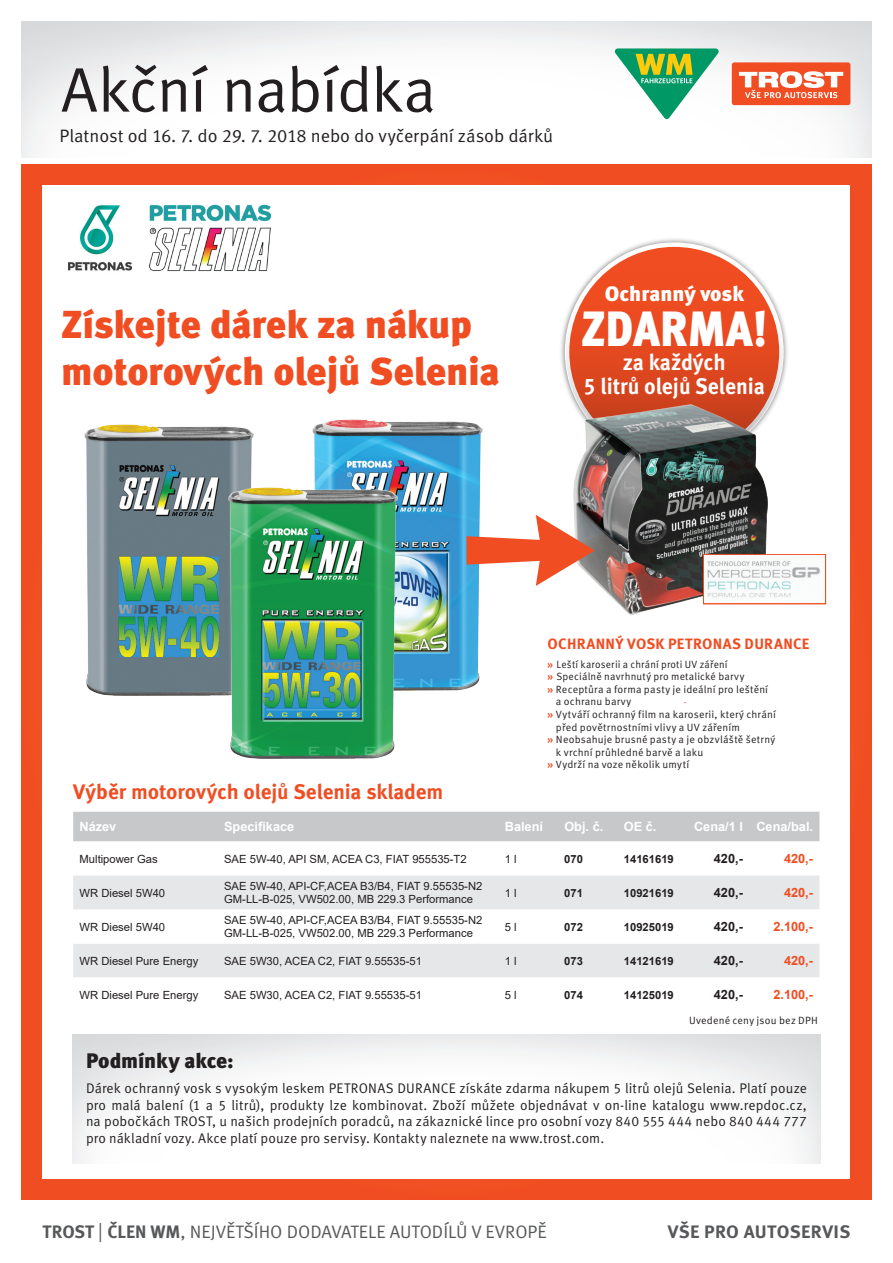
<style>
.page{position:relative;width:893px;height:1263px;background:#fff}
.page>*{position:absolute;margin:0;border:0;box-sizing:border-box;transform-origin:0 0}
.t1{font:63px "Meta Pro Norm";letter-spacing:-.025em;color:#231f20}
.t2{font:900 49.5px "Meta Pro";color:#fff;scale:.9 1}
.t3{font:900 39px/46.8px "Meta Pro";letter-spacing:-.01em;color:#f04d22}
.t4{font:700 22.5px/24px "Meta Pro";color:#fff;text-align:center;scale:.95 1}
.t5{font:700 21px "Meta Pro";letter-spacing:-.005em;color:#f04d22}
.t6{font:900 21px "Meta Pro";letter-spacing:-.01em;color:#231f20}
.t7{font:900 21px "Meta Pro";letter-spacing:-.005em;color:#fff}
.t8{font:18px "Meta Pro Norm";letter-spacing:-.005em;color:#231f20}
.t9{font:18px "Meta Pro Norm";color:#57585a}
.t10{font:700 18px "Meta Pro";letter-spacing:.015em;color:#57585a}
.t11{font:700 15px "Meta Pro";letter-spacing:.02em;color:#f04d22}
.t12{font:13.95px/16.8px "Meta Pro Norm";letter-spacing:.005em;color:#231f20;text-align:justify}
.t13{font:700 12.75px "Arial";color:#fff}
.t14{font:700 12.75px "Arial";color:#f04d22}
.t15{font:700 12.75px "Arial";color:#231f20}
.t16{font:11.25px/13.5px "Arial";color:#231f20}
.t17{font:700 11.25px "Arial";color:#231f20}
.t18{font:10.5px "Meta Pro Norm";letter-spacing:.02em;color:#231f20}
.t19{font:10.5px "Meta Pro Norm";letter-spacing:.02em;color:#231f20;scale:.96 1}
.s1{font-family:"Meta Pro";font-weight:700;color:#f04d22}
.s2{font-family:"Meta Pro";font-weight:700}
.s3{font-size:19.8px}
</style>
<div class="page">
<div style="left:21px;top:164px;width:851px;height:1035px;background:#f04e22"></div>
<div style="left:43px;top:185px;width:807px;height:994px;background:#fff"></div>
<div style="left:732px;top:62px;width:118px;height:43px;background:#f04d22;border-radius:3px"></div>
<svg style="left:739px;top:71px;width:104px;height:27px"></svg>
<svg style="left:615px;top:48px;width:104px;height:71px"></svg>
<img style="left:313px;top:419px;width:169px;height:271px">
<div style="left:73px;top:812px;width:746px;height:30px;background:#c7c8ca"></div>
<div style="left:73px;top:875px;width:746px;height:34px;background:#e6e7e9"></div>
<div style="left:73px;top:944px;width:746px;height:33px;background:#e6e7e9"></div>
<img style="left:149px;top:204px;width:123px;height:68px">
<img style="left:68px;top:205px;width:65px;height:66px">
<img style="left:84px;top:425px;width:170px;height:271px">
<div style="left:559px;top:237px;width:230px;height:230px;background:#231f20;opacity:.6"></div>
<svg style="left:565px;top:243px;width:218px;height:218px;background:#e6532d"></svg>
<img style="left:573px;top:405px;width:194px;height:210px">
<svg style="left:467px;top:515px;width:128px;height:71px"></svg>
<svg style="left:703px;top:554px;width:123px;height:50px"></svg>
<img style="left:705px;top:556px;width:120px;height:47px">
<img style="left:228px;top:488px;width:170px;height:271px">
<h1 class="t1" style="left:61px;top:42px;width:377px">Akční nabídka</h1>
<p class="t8" style="left:60px;top:122px;width:495px">Platnost od 16. 7. do 29. 7. 2018 nebo do vyčerpání zásob dárků</p>
<h3 class="t3" style="left:61px;top:299px;width:440px">Získejte dárek za nákup motorových olejů Selenia</h3>
<h3 class="t7" style="left:605px;top:277px;width:141px">Ochranný vosk</h3>
<h2 class="t2" style="left:581px;top:290px;width:209px">ZDARMA!</h2>
<h3 class="t4" style="left:583px;top:348px;width:193px">za každých<br>5 litrů olejů Selenia</h3>
<p class="t11" style="left:548px;top:632px;width:263px">OCHRANNÝ VOSK PETRONAS DURANCE</p>
<p class="t19" style="left:547px;top:656px;width:189px"><span class="s1">»</span> Leští karoserii a chrání proti UV záření</p>
<p class="t18" style="left:547px;top:669px;width:198px"><span class="s1">»</span> Speciálně navrhnutý pro metalické barvy</p>
<p class="t18" style="left:547px;top:681px;width:222px"><span class="s1">»</span> Receptůra a forma pasty je ideální pro leštění</p>
<p class="t18" style="left:556px;top:694px;width:77px">a ochranu barvy</p>
<p class="t18" style="left:547px;top:706px;width:230px"><span class="s1">»</span> Vytváří ochranný film na karoserii, který chrání</p>
<p class="t18" style="left:556px;top:719px;width:186px">před povětrnostními vlivy a UV zářením</p>
<p class="t18" style="left:547px;top:732px;width:229px"><span class="s1">»</span> Neobsahuje brusné pasty a je obzvláště šetrný</p>
<p class="t18" style="left:556px;top:744px;width:149px">k vrchní průhledné barvě a laku</p>
<p class="t18" style="left:547px;top:757px;width:143px"><span class="s1">»</span> Vydrží na voze několik umytí</p>
<h3 class="t5" style="left:73px;top:776px;width:372px">Výběr motorových olejů Selenia skladem</h3>
<p class="t13" style="left:80px;top:818px;width:38px">Název</p>
<p class="t13" style="left:224px;top:818px;width:72px">Specifikace</p>
<p class="t13" style="left:505px;top:818px;width:40px">Balení</p>
<p class="t13" style="left:564px;top:818px;width:40px">Obj. č.</p>
<p class="t13" style="left:624px;top:818px;width:34px">OE č.</p>
<p class="t13" style="left:694px;top:818px;width:121px">Cena/1 l Cena/bal.</p>
<p class="t16" style="left:80px;top:852px;width:80px">Multipower Gas</p>
<p class="t16" style="left:224px;top:852px;width:244px">SAE 5W-40, API SM, ACEA C3, FIAT 955535-T2</p>
<p class="t16" style="left:505px;top:852px;width:13px">1 l</p>
<p class="t17" style="left:564px;top:851px;width:20px">070</p>
<p class="t17" style="left:624px;top:851px;width:52px">14161619</p>
<p class="t15" style="left:714px;top:850px;width:31px">420,-</p>
<p class="t14" style="left:784px;top:850px;width:31px">420,-</p>
<p class="t16" style="left:80px;top:886px;width:87px">WR Diesel 5W40</p>
<p class="t16" style="left:224px;top:879px;width:260px">SAE 5W-40, API-CF,ACEA B3/B4, FIAT 9.55535-N2<br>GM-LL-B-025, VW502.00, MB 229.3 Performance</p>
<p class="t16" style="left:505px;top:886px;width:13px">1 l</p>
<p class="t17" style="left:564px;top:885px;width:20px">071</p>
<p class="t17" style="left:624px;top:885px;width:52px">10921619</p>
<p class="t15" style="left:714px;top:884px;width:31px">420,-</p>
<p class="t14" style="left:784px;top:884px;width:31px">420,-</p>
<p class="t16" style="left:80px;top:920px;width:87px">WR Diesel 5W40</p>
<p class="t16" style="left:224px;top:913px;width:260px">SAE 5W-40, API-CF,ACEA B3/B4, FIAT 9.55535-N2<br>GM-LL-B-025, VW502.00, MB 229.3 Performance</p>
<p class="t16" style="left:505px;top:920px;width:13px">5 l</p>
<p class="t17" style="left:564px;top:919px;width:20px">072</p>
<p class="t17" style="left:624px;top:919px;width:52px">10925019</p>
<p class="t15" style="left:714px;top:918px;width:31px">420,-</p>
<p class="t14" style="left:773px;top:918px;width:41px">2.100,-</p>
<p class="t16" style="left:80px;top:954px;width:120px">WR Diesel Pure Energy</p>
<p class="t16" style="left:224px;top:954px;width:199px">SAE 5W30, ACEA C2, FIAT 9.55535-51</p>
<p class="t16" style="left:505px;top:954px;width:13px">1 l</p>
<p class="t17" style="left:564px;top:953px;width:20px">073</p>
<p class="t17" style="left:624px;top:953px;width:52px">14121619</p>
<p class="t15" style="left:714px;top:952px;width:31px">420,-</p>
<p class="t14" style="left:784px;top:952px;width:31px">420,-</p>
<p class="t16" style="left:80px;top:988px;width:120px">WR Diesel Pure Energy</p>
<p class="t16" style="left:224px;top:988px;width:199px">SAE 5W30, ACEA C2, FIAT 9.55535-51</p>
<p class="t16" style="left:505px;top:988px;width:13px">5 l</p>
<p class="t17" style="left:564px;top:987px;width:20px">074</p>
<p class="t17" style="left:624px;top:987px;width:52px">14125019</p>
<p class="t15" style="left:714px;top:986px;width:31px">420,-</p>
<p class="t14" style="left:773px;top:986px;width:41px">2.100,-</p>
<p class="t18" style="left:689px;top:1013px;width:130px">Uvedené ceny jsou bez DPH</p>
<h3 class="t6" style="left:86px;top:1044px;width:149px">Podmínky akce:</h3>
<p class="t12" style="left:86px;top:1079px;width:722px">Dárek ochranný vosk s vysokým leskem PETRONAS DURANCE získáte zdarma nákupem 5 litrů olejů Selenia. Platí pouze pro malá balení (1 a 5 litrů), produkty lze kombinovat. Zboží můžete objednávat v on-line katalogu www.repdoc.cz, na pobočkách TROST, u našich prodejních poradců, na zákaznické lince pro osobní vozy 840 555 444 nebo 840 444 777 pro nákladní vozy. Akce platí pouze pro servisy. Kontakty naleznete na www.trost.com.</p>
<p class="t9" style="left:43px;top:1218px;width:506px"><span class="s2">TROST</span> <span class="s3">|</span> <span class="s2">ČLEN WM</span>, NEJVĚTŠÍHO DODAVATELE AUTODÍLŮ V EVROPĚ</p>
<p class="t10" style="left:668px;top:1217px;width:184px">VŠE PRO AUTOSERVIS</p>
</div>
